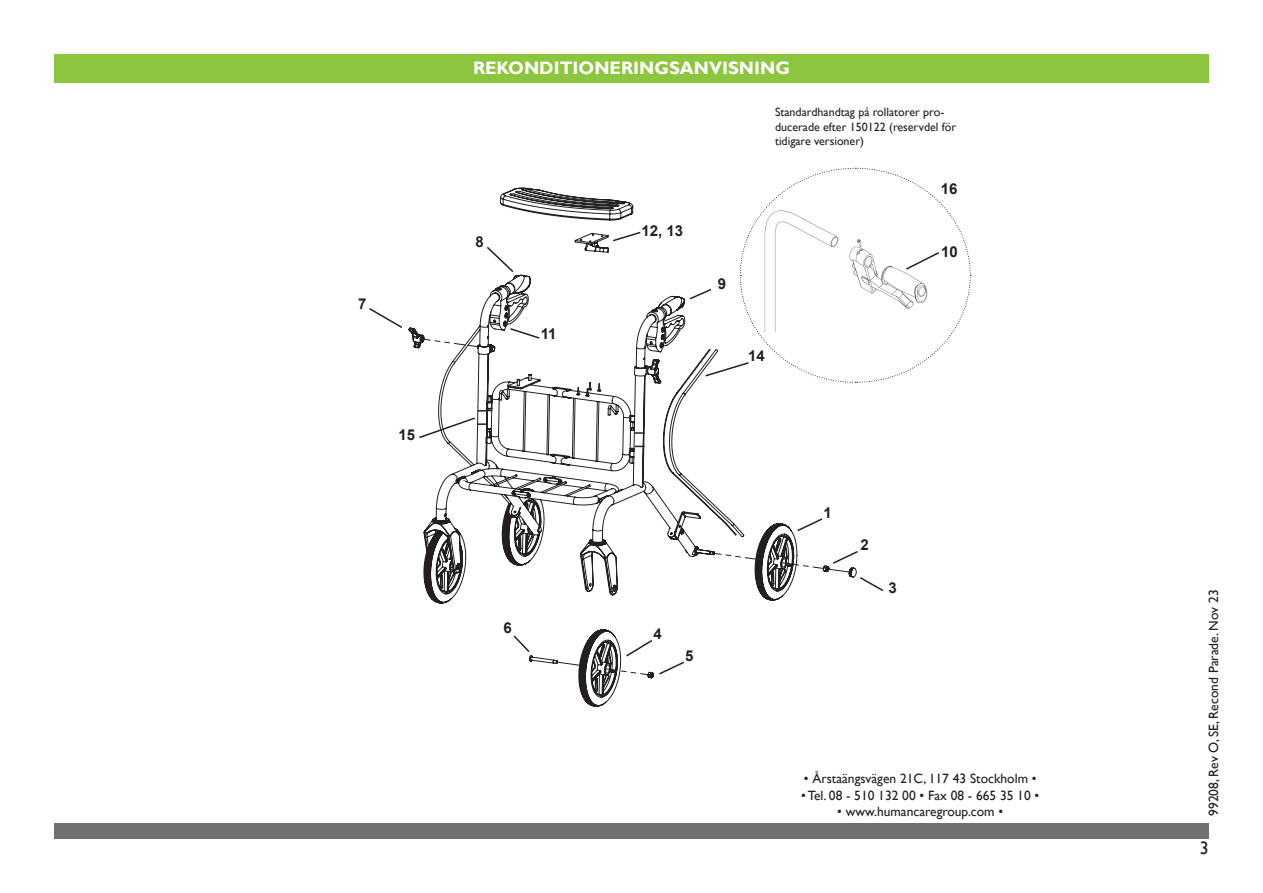
<style>
.page{position:relative;width:1263px;height:893px;background:#fff}
.page>*{position:absolute;margin:0;border:0;box-sizing:border-box;transform-origin:0 0}
.Rubrik_-_vit{font:700 18px "Gill Sans";color:#fff}
.t1{font:18px "Gill Sans";color:#231f20}
.Rubrik_-_svart{font:700 15px "Arial";color:#231f20}
.Bild___Tabell___Ruta{font:13.5px "Gill Sans";color:#231f20}
.Rubrik_-_svart-2{font:12px/14.4px "Gill Sans";color:#231f20}
</style>
<div class="page">
<div style="left:54px;top:54px;width:1155px;height:28px;background:#8bc63e"></div>
<div style="left:54px;top:823px;width:1155px;height:16px;background:#717074"></div>
<svg style="left:408px;top:187px;width:390px;height:520px"></svg>
<svg style="left:420px;top:335px;width:59px;height:14px"></svg>
<svg style="left:556px;top:660px;width:24px;height:6px"></svg>
<svg style="left:713px;top:551px;width:44px;height:9px"></svg>
<svg style="left:796px;top:517px;width:27px;height:16px"></svg>
<svg style="left:369px;top:308px;width:34px;height:20px"></svg>
<svg style="left:485px;top:245px;width:30px;height:29px"></svg>
<svg style="left:611px;top:231px;width:31px;height:12px"></svg>
<svg style="left:635px;top:432px;width:10px;height:2px"></svg>
<svg style="left:417px;top:410px;width:71px;height:29px"></svg>
<svg style="left:781px;top:550px;width:103px;height:43px"></svg>
<svg style="left:605px;top:638px;width:81px;height:38px"></svg>
<svg style="left:512px;top:634px;width:19px;height:20px"></svg>
<svg style="left:509px;top:327px;width:32px;height:13px"></svg>
<svg style="left:688px;top:167px;width:283px;height:216px"></svg>
<p class="Rubrik_-_svart" style="left:358px;top:293px;width:10px">7</p>
<p class="Rubrik_-_svart" style="left:399px;top:424px;width:18px">15</p>
<p class="Rubrik_-_vit" style="left:473px;top:57px;width:318px">REKONDITIONERINGSANVISNING</p>
<p class="Rubrik_-_svart-2" style="left:775px;top:105px;width:183px">Standardhandtag på rollatorer pro&shy;ducerade efter 150122 (reservdel för tidigare versioner)</p>
<p class="Rubrik_-_svart" style="left:475px;top:231px;width:10px">8</p>
<p class="Rubrik_-_svart" style="left:541px;top:323px;width:17px">11</p>
<p class="Rubrik_-_svart" style="left:503px;top:617px;width:10px">6</p>
<p class="Rubrik_-_svart" style="left:641px;top:220px;width:43px">12, 13</p>
<p class="Rubrik_-_svart" style="left:718px;top:273px;width:10px">9</p>
<p class="Rubrik_-_svart" style="left:748px;top:345px;width:18px">14</p>
<p class="Rubrik_-_svart" style="left:941px;top:178px;width:18px">16</p>
<p class="Rubrik_-_svart" style="left:941px;top:241px;width:18px">10</p>
<p class="Rubrik_-_svart" style="left:653px;top:623px;width:10px">4</p>
<p class="Rubrik_-_svart" style="left:685px;top:645px;width:10px">5</p>
<p class="Rubrik_-_svart" style="left:823px;top:502px;width:10px">1</p>
<p class="Rubrik_-_svart" style="left:860px;top:534px;width:10px">2</p>
<p class="Rubrik_-_svart" style="left:888px;top:577px;width:10px">3</p>
<p class="Bild___Tabell___Ruta" style="left:804px;top:771px;width:234px">• Årstaängsvägen 21C, 117 43 Stockholm •</p>
<p class="Bild___Tabell___Ruta" style="left:801px;top:787px;width:240px">• Tel. 08 - 510 132 00 • Fax 08 - 665 35 10 •</p>
<p class="Bild___Tabell___Ruta" style="left:837px;top:803px;width:168px">• www.humancaregroup.com •</p>
<p class="Bild___Tabell___Ruta" style="left:1206px;top:816px;width:228px;rotate:-90deg">99208, Rev O, SE, Recond Parade. Nov 23</p>
<h1 class="t1" style="left:1200px;top:838px;width:10px">3</h1>
</div>
